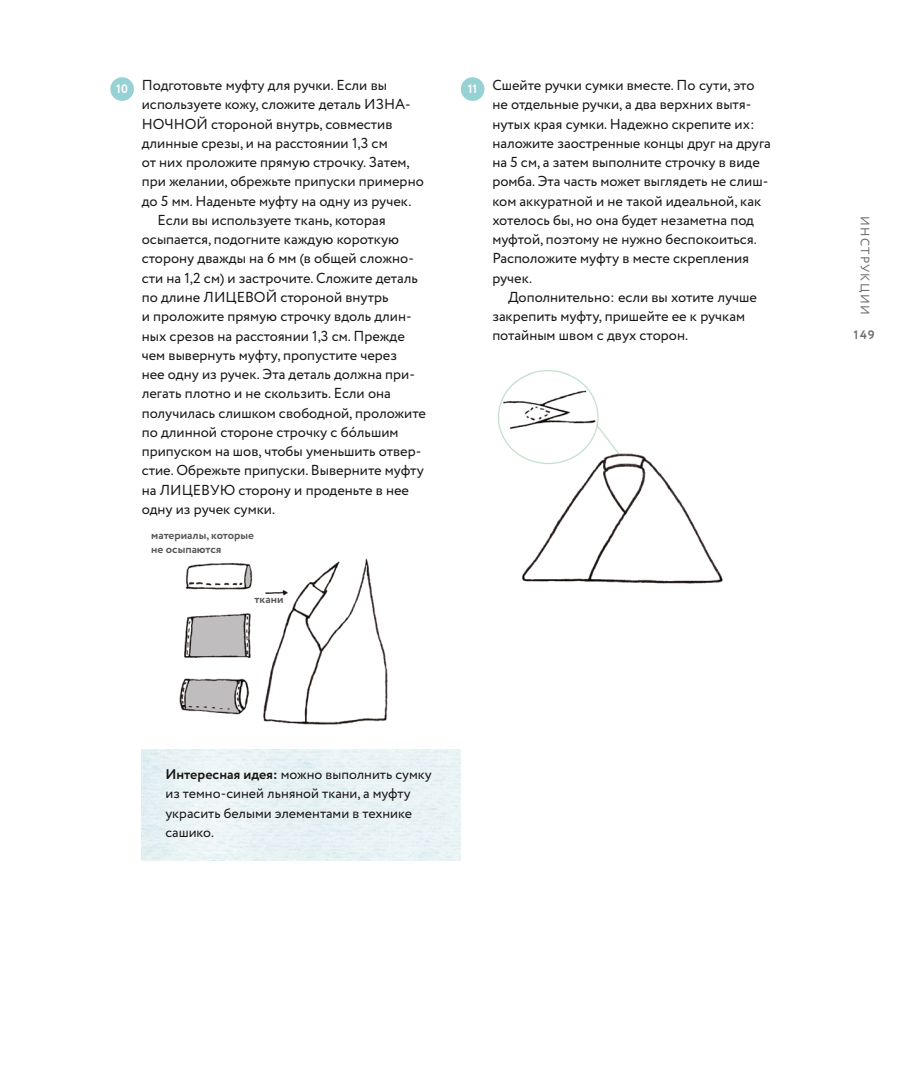
<style>
.page{position:relative;width:918px;height:1072px;background:#fff}
.page>*{position:absolute;margin:0;border:0;box-sizing:border-box;transform-origin:0 0}
.t1{font:14.35px/19.2px "Circe";color:#181716}
.t2{font:14px/19.2px "Circe";color:#181716}
.t3{font:12.25px "Circe";letter-spacing:.11em;color:#6e6e6e}
.t4{font:700 12.25px "Circe";color:#fff}
.t5{font:700 12.25px "Circe";color:#6e6e6e}
.t6{font:700 11.38px/14px "Circe";color:#565655}
.s1{font-weight:700}
</style>
<div class="page">
<img style="left:142px;top:749px;width:319px;height:111px">
<div style="left:461px;top:77px;width:23px;height:24px;background:#96d2d3;border-radius:50%"></div>
<div style="left:110px;top:77px;width:24px;height:24px;background:#96d2d3;border-radius:50%"></div>
<img style="left:179px;top:558px;width:209px;height:167px">
<img style="left:498px;top:370px;width:225px;height:214px">
<p class="t1" style="left:142px;top:76px;width:247px">Подготовьте муфту для ручки. Если вы</p>
<p class="t1" style="left:142px;top:95px;width:270px">используете кожу, сложите деталь ИЗНА-</p>
<p class="t1" style="left:142px;top:115px;width:252px">НОЧНОЙ стороной внутрь, совместив</p>
<p class="t1" style="left:142px;top:134px;width:247px">длинные срезы, и на расстоянии 1,3 см</p>
<p class="t1" style="left:142px;top:153px;width:269px">от них проложите прямую строчку. Затем,</p>
<p class="t1" style="left:142px;top:172px;width:283px">при желании, обрежьте припуски примерно</p>
<p class="t1" style="left:142px;top:192px;width:271px">до 5 мм. Наденьте муфту на одну из ручек.</p>
<p class="t1" style="left:158px;top:211px;width:230px">Если вы используете ткань, которая</p>
<p class="t1" style="left:142px;top:230px;width:259px">осыпается, подогните каждую короткую</p>
<p class="t1" style="left:142px;top:249px;width:274px">сторону дважды на 6 мм (в общей сложно-</p>
<p class="t1" style="left:142px;top:269px;width:278px">сти на 1,2 см) и застрочите. Сложите деталь</p>
<p class="t1" style="left:142px;top:288px;width:248px">по длине ЛИЦЕВОЙ стороной внутрь</p>
<p class="t1" style="left:142px;top:307px;width:271px">и проложите прямую строчку вдоль длин-</p>
<p class="t1" style="left:142px;top:326px;width:264px">ных срезов на расстоянии 1,3 см. Прежде</p>
<p class="t1" style="left:142px;top:346px;width:257px">чем вывернуть муфту, пропустите через</p>
<p class="t1" style="left:142px;top:365px;width:275px">нее одну из ручек. Эта деталь должна при-</p>
<p class="t1" style="left:142px;top:384px;width:251px">легать плотно и не скользить. Если она</p>
<p class="t1" style="left:142px;top:403px;width:286px">получилась слишком свободной, проложите</p>
<p class="t1" style="left:142px;top:423px;width:258px">по длинной стороне строчку с бóльшим</p>
<p class="t1" style="left:142px;top:442px;width:281px">припуском на шов, чтобы уменьшить отвер-</p>
<p class="t1" style="left:142px;top:461px;width:284px">стие. Обрежьте припуски. Выверните муфту</p>
<p class="t1" style="left:142px;top:480px;width:269px">на ЛИЦЕВУЮ сторону и проденьте в нее</p>
<p class="t1" style="left:142px;top:500px;width:135px">одну из ручек сумки.</p>
<p class="t4" style="left:116px;top:81px;width:13px">10</p>
<p class="t4" style="left:468px;top:81px;width:11px">11</p>
<p class="t6" style="left:151px;top:529px;width:104px">материалы, которые не осыпаются</p>
<p class="t1" style="left:492px;top:76px;width:280px">Сшейте ручки сумки вместе. По сути, это не отдельные ручки, а два верхних вытя&shy;нутых края сумки. Надежно скрепите их: наложите заостренные концы друг на друга на 5 см, а затем выполните строчку в виде ромба. Эта часть может выглядеть не слиш&shy;ком аккуратной и не такой идеальной, как хотелось бы, но она будет незаметна под муфтой, поэтому не нужно беспокоиться.<br>Расположите муфту в месте скрепления ручек.</p>
<p class="t1" style="left:492px;top:288px;width:266px;text-indent:16px">Дополнительно: если вы хотите лучше закрепить муфту, пришейте ее к ручкам потайным швом с двух сторон.</p>
<p class="t6" style="left:255px;top:592px;width:30px">ткани</p>
<p class="t2" style="left:165px;top:765px;width:268px"><span class="s1">Интересная идея:</span> можно выполнить сумку из темно-синей льняной ткани, а муфту украсить белыми элементами в технике сашико.</p>
<p class="t3" style="left:873px;top:216px;width:100px;rotate:90deg">ИНСТРУКЦИИ</p>
<p class="t5" style="left:852px;top:326px;width:24px">149</p>
</div>
